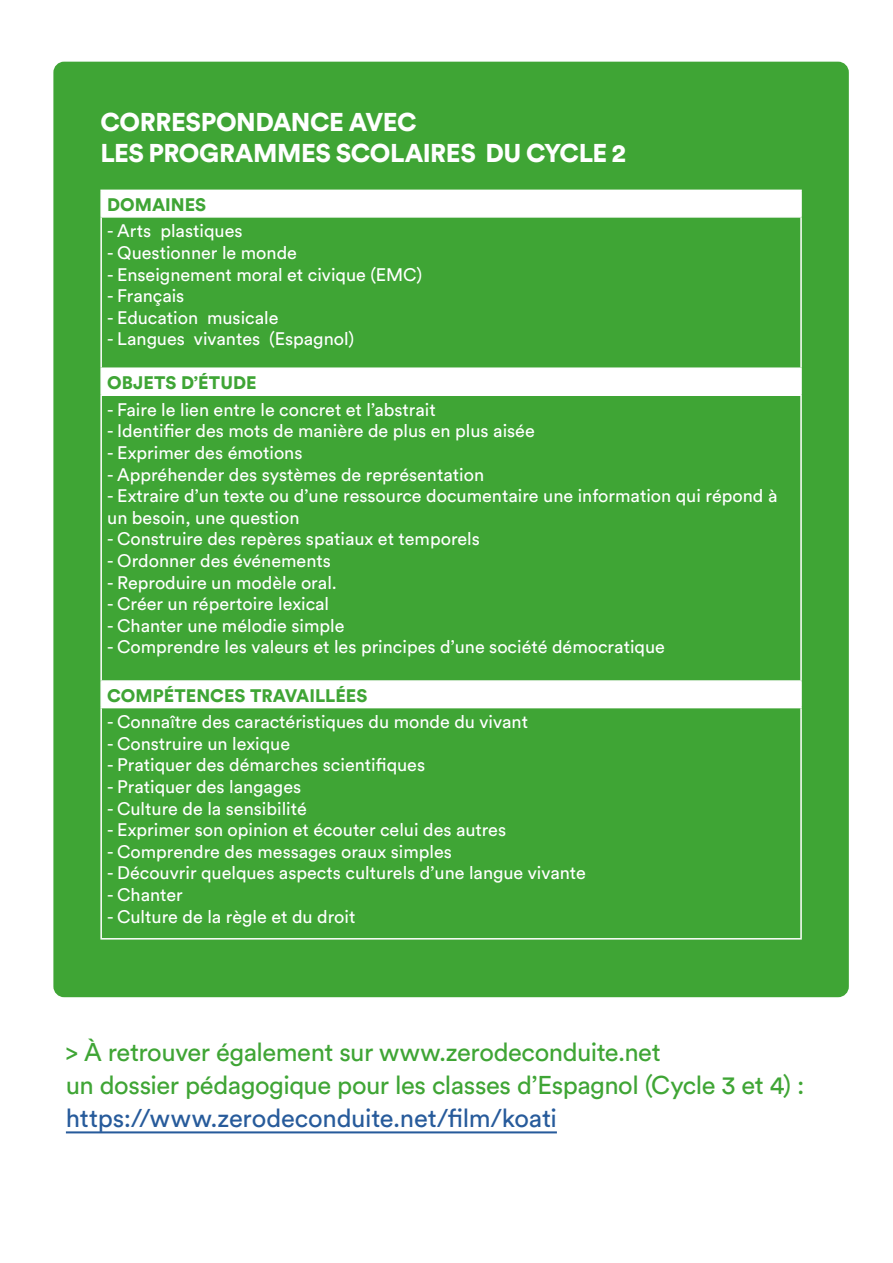
<style>
.page{position:relative;width:893px;height:1263px;background:#fff}
.page>*{position:absolute;margin:0;border:0;box-sizing:border-box;transform-origin:0 0}
.t1{font:25.5px/33px "Circular Std Book";letter-spacing:-.02em;color:#3fa535}
.t2{font:25.5px/31.5px "Circular Std Black";letter-spacing:-.015em;color:#fff}
.t3{font:25.5px "Circular Std Book";letter-spacing:-.01em;color:#275b9b}
.t4{font:18px/21.6px "Circular Std Book";color:#fff}
.t5{font:18px "Circular Std Black";color:#3fa535}
</style>
<div class="page">
<div style="left:56px;top:64px;width:791px;height:931px;background:#3fa535;border-radius:9px"></div>
<svg style="left:102px;top:191px;width:698px;height:516px"></svg>
<hr style="left:100px;top:190px;width:702px;height:1px;background:#fff">
<hr style="left:100px;top:191px;width:2px;height:25px;background:#fff">
<hr style="left:800px;top:191px;width:2px;height:25px;background:#fff">
<hr style="left:100px;top:216px;width:702px;height:2px;background:#fff">
<hr style="left:100px;top:218px;width:2px;height:149px;background:#fff">
<hr style="left:800px;top:218px;width:2px;height:149px;background:#fff">
<hr style="left:100px;top:367px;width:702px;height:2px;background:#fff">
<hr style="left:100px;top:369px;width:2px;height:25px;background:#fff">
<hr style="left:800px;top:369px;width:2px;height:25px;background:#fff">
<hr style="left:100px;top:394px;width:702px;height:2px;background:#fff">
<hr style="left:100px;top:396px;width:2px;height:284px;background:#fff">
<hr style="left:800px;top:396px;width:2px;height:284px;background:#fff">
<hr style="left:100px;top:680px;width:702px;height:2px;background:#fff">
<hr style="left:100px;top:682px;width:2px;height:25px;background:#fff">
<hr style="left:800px;top:682px;width:2px;height:25px;background:#fff">
<hr style="left:100px;top:707px;width:702px;height:1px;background:#fff">
<hr style="left:100px;top:708px;width:2px;height:230px;background:#fff">
<hr style="left:800px;top:708px;width:2px;height:230px;background:#fff">
<hr style="left:100px;top:938px;width:702px;height:1px;background:#fff">
<div style="left:53px;top:62px;width:796px;height:935px;border:4px solid #3fa535;border-radius:9px"></div>
<hr style="left:66px;top:1131px;width:491px;height:2px;background:#275b9b">
<h1 class="t2" style="left:100px;top:106px;width:527px">CORRESPONDANCE AVEC<br>LES PROGRAMMES SCOLAIRES DU CYCLE 2</h1>
<p class="t5" style="left:107px;top:193px;width:101px">DOMAINES</p>
<p class="t4" style="left:107px;top:220px;width:137px">- Arts plastiques</p>
<p class="t4" style="left:107px;top:242px;width:191px">- Questionner le monde</p>
<p class="t4" style="left:107px;top:263px;width:317px">- Enseignement moral et civique (EMC)</p>
<p class="t4" style="left:107px;top:285px;width:79px">- Français</p>
<p class="t4" style="left:107px;top:307px;width:173px">- Education musicale</p>
<p class="t4" style="left:107px;top:328px;width:248px">- Langues vivantes (Espagnol)</p>
<p class="t5" style="left:107px;top:370px;width:151px">OBJETS D’ÉTUDE</p>
<p class="t4" style="left:107px;top:398px;width:330px">- Faire le lien entre le concret et l’abstrait</p>
<p class="t4" style="left:107px;top:420px;width:429px">- Identifier des mots de manière de plus en plus aisée</p>
<p class="t4" style="left:107px;top:442px;width:197px">- Exprimer des émotions</p>
<p class="t4" style="left:107px;top:463px;width:379px">- Appréhender des systèmes de représentation</p>
<p class="t4" style="left:107px;top:485px;width:672px">- Extraire d’un texte ou d’une ressource documentaire une information qui répond à un besoin, une question</p>
<p class="t4" style="left:107px;top:528px;width:374px">- Construire des repères spatiaux et temporels</p>
<p class="t4" style="left:107px;top:550px;width:225px">- Ordonner des événements</p>
<p class="t4" style="left:107px;top:571px;width:231px">- Reproduire un modèle oral.</p>
<p class="t4" style="left:107px;top:593px;width:224px">- Créer un répertoire lexical</p>
<p class="t4" style="left:107px;top:614px;width:239px">- Chanter une mélodie simple</p>
<p class="t4" style="left:107px;top:636px;width:559px">- Comprendre les valeurs et les principes d’une société démocratique</p>
<p class="t5" style="left:107px;top:683px;width:262px">COMPÉTENCES TRAVAILLÉES</p>
<p class="t4" style="left:107px;top:711px;width:422px">- Connaître des caractéristiques du monde du vivant</p>
<p class="t4" style="left:107px;top:732px;width:184px">- Construire un lexique</p>
<p class="t4" style="left:107px;top:754px;width:319px">- Pratiquer des démarches scientifiques</p>
<p class="t4" style="left:107px;top:776px;width:196px">- Pratiquer des langages</p>
<p class="t4" style="left:107px;top:797px;width:201px">- Culture de la sensibilité</p>
<p class="t4" style="left:107px;top:819px;width:400px">- Exprimer son opinion et écouter celui des autres</p>
<p class="t4" style="left:107px;top:840px;width:346px">- Comprendre des messages oraux simples</p>
<p class="t4" style="left:107px;top:862px;width:480px">- Découvrir quelques aspects culturels d’une langue vivante</p>
<p class="t4" style="left:107px;top:884px;width:77px">- Chanter</p>
<p class="t4" style="left:107px;top:905px;width:250px">- Culture de la règle et du droit</p>
<h1 class="t1" style="left:66px;top:1036px;width:740px">&gt; À retrouver également sur www.zerodeconduite.net<br>un dossier pédagogique pour les classes d’Espagnol (Cycle 3 et 4) :</h1>
<h1 class="t3" style="left:66px;top:1103px;width:492px">https://www.zerodeconduite.net/film/koati</h1>
</div>
